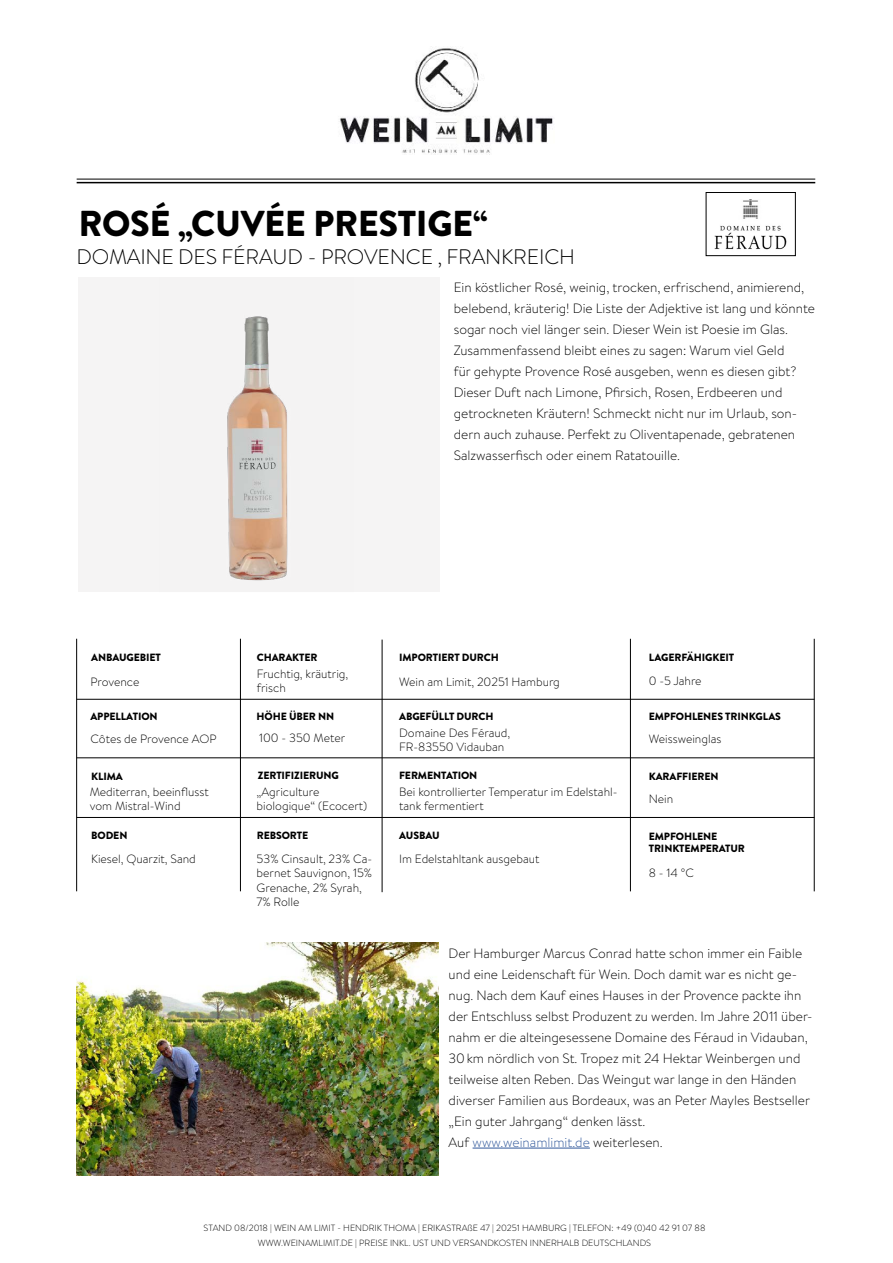
<style>
.page{position:relative;width:893px;height:1263px;background:#fff}
.page>*{position:absolute;margin:0;border:0;box-sizing:border-box;transform-origin:0 0}
.t1{font:900 36px "Brandon Grotesque";letter-spacing:-.01em;color:#000}
.t2{font:300 21px "Brandon Grotesque";letter-spacing:-.01em;color:#000}
.t3{font:300 13.5px/21px "Brandon Text";color:#000}
.t4{font:300 12px/14.4px "Brandon Text";color:#000}
.t5{font:900 10.5px/12.6px "Brandon Grotesque";letter-spacing:-.01em;color:#000}
.t6{font:300 9px/15px "Brandon Text";color:#000;text-align:center}
.s1{color:#30589b}
</style>
<div class="page">
<div style="left:78px;top:277px;width:362px;height:314px;background:#f5f4f4"></div>
<img style="left:160px;top:316px;width:194px;height:276px">
<hr style="left:473px;top:1148px;width:117px;height:1px;background:#30589b">
<img style="left:76px;top:943px;width:363px;height:233px">
<hr style="left:240px;top:639px;width:1px;height:252px;background:#000">
<hr style="left:76px;top:639px;width:1px;height:252px;background:#000">
<hr style="left:382px;top:640px;width:1px;height:252px;background:#000">
<hr style="left:77px;top:699px;width:737px;height:1px;background:#000">
<hr style="left:77px;top:757px;width:737px;height:1px;background:#000">
<hr style="left:77px;top:817px;width:737px;height:1px;background:#000">
<hr style="left:630px;top:639px;width:1px;height:252px;background:#000">
<hr style="left:814px;top:639px;width:1px;height:252px;background:#000">
<hr style="left:77px;top:182px;width:738px;height:1px;background:#000">
<img style="left:340px;top:48px;width:213px;height:106px">
<hr style="left:77px;top:179px;width:738px;height:1px;background:#000">
<img style="left:714px;top:199px;width:73px;height:51px">
<div style="left:706px;top:192px;width:89px;height:64px;border:1px solid #000"></div>
<h1 class="t1" style="left:78px;top:198px;width:411px">ROSÉ „CUVÉE PRESTIGE“</h1>
<h2 class="t2" style="left:76px;top:243px;width:500px">DOMAINE DES FÉRAUD - PROVENCE , FRANKREICH</h2>
<p class="t3" style="left:454px;top:276px;width:363px">Ein köstlicher Rosé, weinig, trocken, erfrischend, animierend, belebend, kräuterig! Die Liste der Adjektive ist lang und könnte sogar noch viel länger sein. Dieser Wein ist Poesie im Glas.<br>Zusammenfassend bleibt eines zu sagen: Warum viel Geld<br>für gehypte Provence Rosé ausgeben, wenn es diesen gibt?<br>Dieser Duft nach Limone, Pfirsich, Rosen, Erdbeeren und getrockneten Kräutern! Schmeckt nicht nur im Urlaub, son&shy;dern auch zuhause. Perfekt zu Oliventapenade, gebratenen Salzwasserfisch oder einem Ratatouille.</p>
<p class="t5" style="left:91px;top:651px;width:71px">ANBAUGEBIET</p>
<p class="t5" style="left:257px;top:651px;width:62px">CHARAKTER</p>
<p class="t5" style="left:399px;top:651px;width:101px">IMPORTIERT DURCH</p>
<p class="t5" style="left:649px;top:651px;width:87px">LAGERFÄHIGKEIT</p>
<p class="t4" style="left:90px;top:674px;width:50px">Provence</p>
<p class="t4" style="left:257px;top:666px;width:93px">Fruchtig, kräutrig, frisch</p>
<p class="t4" style="left:399px;top:674px;width:162px">Wein am Limit, 20251 Hamburg</p>
<p class="t4" style="left:649px;top:673px;width:54px">0 -5 Jahre</p>
<p class="t5" style="left:90px;top:710px;width:69px">APPELLATION</p>
<p class="t5" style="left:257px;top:710px;width:79px">HÖHE ÜBER NN</p>
<p class="t5" style="left:399px;top:710px;width:96px">ABGEFÜLLT DURCH</p>
<p class="t5" style="left:649px;top:710px;width:134px">EMPFOHLENES TRINKGLAS</p>
<p class="t4" style="left:90px;top:731px;width:128px">Côtes de Provence AOP</p>
<p class="t4" style="left:259px;top:730px;width:88px">100 - 350 Meter</p>
<p class="t4" style="left:399px;top:725px;width:112px">Domaine Des Féraud,<br>FR-83550 Vidauban</p>
<p class="t4" style="left:649px;top:731px;width:74px">Weissweinglas</p>
<p class="t5" style="left:91px;top:770px;width:33px">KLIMA</p>
<p class="t5" style="left:258px;top:769px;width:83px">ZERTIFIZIERUNG</p>
<p class="t5" style="left:399px;top:769px;width:80px">FERMENTATION</p>
<p class="t5" style="left:649px;top:770px;width:71px">KARAFFIEREN</p>
<p class="t4" style="left:90px;top:784px;width:121px">Mediterran, beeinflusst vom Mistral-Wind</p>
<p class="t4" style="left:257px;top:784px;width:112px">„Agriculture biologique“ (Ecocert)</p>
<p class="t4" style="left:399px;top:784px;width:220px">Bei kontrollierter Temperatur im Edelstahl&shy;tank fermentiert</p>
<p class="t4" style="left:649px;top:791px;width:26px">Nein</p>
<p class="t5" style="left:91px;top:829px;width:38px">BODEN</p>
<p class="t5" style="left:257px;top:829px;width:53px">REBSORTE</p>
<p class="t5" style="left:399px;top:829px;width:42px">AUSBAU</p>
<p class="t5" style="left:649px;top:830px;width:98px">EMPFOHLENE<br>TRINKTEMPERATUR</p>
<p class="t4" style="left:91px;top:851px;width:106px">Kiesel, Quarzit, Sand</p>
<p class="t4" style="left:257px;top:851px;width:117px">53% Cinsault, 23% Ca&shy;bernet Sauvignon, 15%<br>Grenache, 2% Syrah,<br>7% Rolle</p>
<p class="t4" style="left:399px;top:851px;width:142px">Im Edelstahltank ausgebaut</p>
<p class="t4" style="left:649px;top:865px;width:47px">8 - 14 °C</p>
<p class="t3" style="left:449px;top:942px;width:365px">Der Hamburger Marcus Conrad hatte schon immer ein Faible und eine Leidenschaft für Wein. Doch damit war es nicht ge&shy;nug. Nach dem Kauf eines Hauses in der Provence packte ihn der Entschluss selbst Produzent zu werden. Im Jahre 2011 über&shy;nahm er die alteingesessene Domaine des Féraud in Vidauban, 30km nördlich von St. Tropez mit 24 Hektar Weinbergen und teilweise alten Reben. Das Weingut war lange in den Händen diverser Familien aus Bordeaux, was an Peter Mayles Bestseller „Ein guter Jahrgang“ denken lässt.<br>Auf <span class="s1">www.weinamlimit.de</span> weiterlesen.</p>
<p class="t6" style="left:204px;top:1220px;width:503px">STAND 08/2018 | WEIN AM LIMIT - HENDRIK THOMA | ERIKASTRAßE 47 | 20251 HAMBURG | TELEFON: +49 (0)40 42 91 07 88<br>WWW.WEINAMLIMIT.DE | PREISE INKL. UST UND VERSANDKOSTEN INNERHALB DEUTSCHLANDS</p>
</div>
